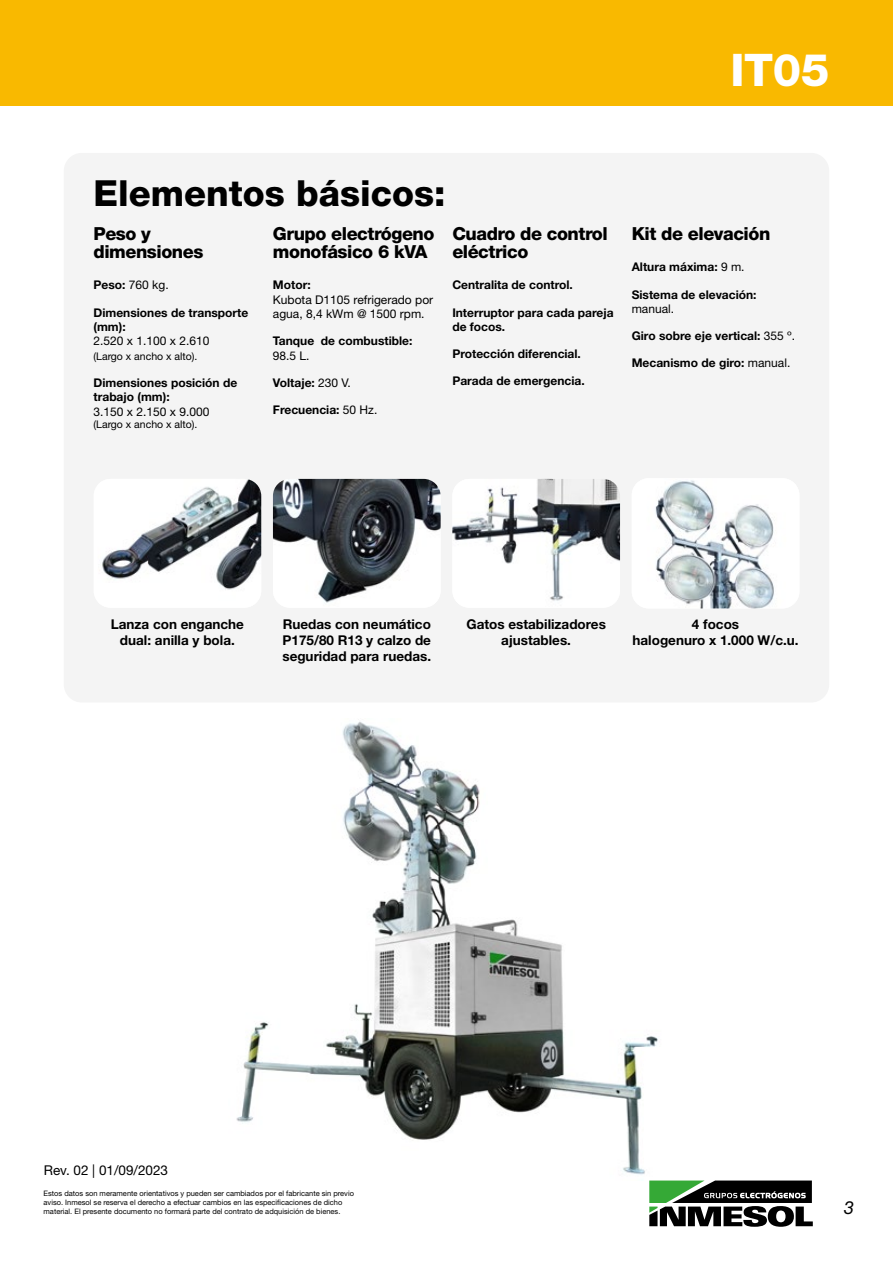
<style>
.page{position:relative;width:893px;height:1263px;background:#fff}
.page>*{position:absolute;margin:0;border:0;box-sizing:border-box;transform-origin:0 0}
.t1{font:800 45px "Helvetica Neue LT Std";color:#fff}
.t2{font:800 36px "Helvetica Neue LT Std";color:#000}
.t3{font:800 18px/18px "Helvetica Neue LT Std";letter-spacing:-.025em;color:#000}
.t4{font:italic 18px "Helvetica Neue LT Std";color:#000}
.t5{font:700 13.5px/16.2px "Helvetica Neue LT Std";color:#000;text-align:center}
.t6{font:13.5px "Helvetica Neue LT Std";color:#000}
.t7{font:700 12px/14.4px "Helvetica Neue LT Std";color:#000}
.t8{font:12px/14.4px "Helvetica Neue LT Std";color:#000}
.t9{font:10.5px "Helvetica Neue LT Std";color:#000}
.t10{font:7.5px/9px "Helvetica Neue LT Std";color:#000}
.s1{font-weight:700}
.s2{font-weight:400}
</style>
<div class="page">
<div style="left:0;top:0;width:893px;height:105px;background:#f9b900"></div>
<div style="left:64px;top:153px;width:765px;height:549px;background:#f4f4f4;border-radius:18px"></div>
<img style="left:236px;top:721px;width:422px;height:454px">
<div style="left:94px;top:479px;width:167px;height:129px;background:#fff;border-radius:17px"></div>
<img style="left:102px;top:479px;width:159px;height:111px">
<img style="left:273px;top:479px;width:168px;height:128px">
<img style="left:452px;top:479px;width:168px;height:128px">
<img style="left:632px;top:479px;width:167px;height:129px">
<svg style="left:649px;top:1180px;width:164px;height:47px"></svg>
<h1 class="t1" style="left:731px;top:44px;width:100px">IT05</h1>
<h2 class="t2" style="left:94px;top:172px;width:354px">Elementos básicos:</h2>
<h3 class="t3" style="left:94px;top:224px;width:111px">Peso y dimensiones</h3>
<p class="t8" style="left:94px;top:278px;width:77px"><span class="s1">Peso:</span> 760 kg.</p>
<p class="t7" style="left:94px;top:305px;width:156px">Dimensiones de transporte (mm):</p>
<p class="t8" style="left:94px;top:334px;width:117px">2.520 x 1.100 x 2.610</p>
<p class="t9" style="left:94px;top:350px;width:105px">(Largo x ancho x alto).</p>
<p class="t7" style="left:94px;top:375px;width:145px">Dimensiones posición de trabajo (mm):</p>
<p class="t8" style="left:94px;top:404px;width:117px">3.150 x 2.150 x 9.000</p>
<p class="t9" style="left:94px;top:418px;width:105px">(Largo x ancho x alto).</p>
<h3 class="t3" style="left:273px;top:224px;width:163px">Grupo electrógeno monofásico 6 kVA</h3>
<p class="t7" style="left:273px;top:278px;width:39px">Motor:</p>
<p class="t8" style="left:273px;top:292px;width:162px">Kubota D1105 refrigerado por agua, 8,4 kWm @ 1500 rpm.</p>
<p class="t7" style="left:273px;top:334px;width:141px">Tanque de combustible:</p>
<p class="t8" style="left:273px;top:348px;width:38px">98.5 L.</p>
<p class="t7" style="left:273px;top:375px;width:79px">Voltaje: <span class="s2">230 V.</span></p>
<p class="t7" style="left:273px;top:402px;width:106px">Frecuencia: <span class="s2">50 Hz.</span></p>
<h3 class="t3" style="left:452px;top:224px;width:157px">Cuadro de control eléctrico</h3>
<p class="t7" style="left:452px;top:278px;width:122px">Centralita de control.</p>
<p class="t7" style="left:452px;top:305px;width:163px">Interruptor para cada pareja de focos.</p>
<p class="t7" style="left:452px;top:346px;width:130px">Protección diferencial.</p>
<p class="t7" style="left:452px;top:373px;width:134px">Parada de emergencia.</p>
<h3 class="t3" style="left:632px;top:224px;width:140px">Kit de elevación</h3>
<p class="t7" style="left:632px;top:260px;width:114px">Altura máxima: <span class="s2">9 m.</span></p>
<p class="t7" style="left:632px;top:287px;width:126px">Sistema de elevación:</p>
<p class="t8" style="left:632px;top:301px;width:44px">manual.</p>
<p class="t7" style="left:632px;top:328px;width:165px">Giro sobre eje vertical: <span class="s2">355 º.</span></p>
<p class="t7" style="left:632px;top:355px;width:160px">Mecanismo de giro: <span class="s2">manual.</span></p>
<p class="t5" style="left:111px;top:616px;width:135px">Lanza con enganche dual: anilla y bola.</p>
<p class="t5" style="left:282px;top:616px;width:150px;text-align:justify">Ruedas con neumático P175/80 R13 y calzo de seguridad para ruedas.</p>
<p class="t5" style="left:466px;top:616px;width:141px">Gatos estabilizadores ajustables.</p>
<p class="t5" style="left:632px;top:616px;width:168px">4 focos<br>halogenuro x 1.000 W/c.u.</p>
<p class="t6" style="left:44px;top:1162px;width:126px">Rev. 02 | 01/09/2023</p>
<p class="t10" style="left:44px;top:1188px;width:312px">Estos datos son meramente orientativos y pueden ser cambiados por el fabricante sin previo aviso. Inmesol se reserva el derecho a efectuar cambios en las especificaciones de dicho material. El presente documento no formará parte del contrato de adquisición de bienes.</p>
<h3 class="t4" style="left:844px;top:1197px;width:12px">3</h3>
</div>
